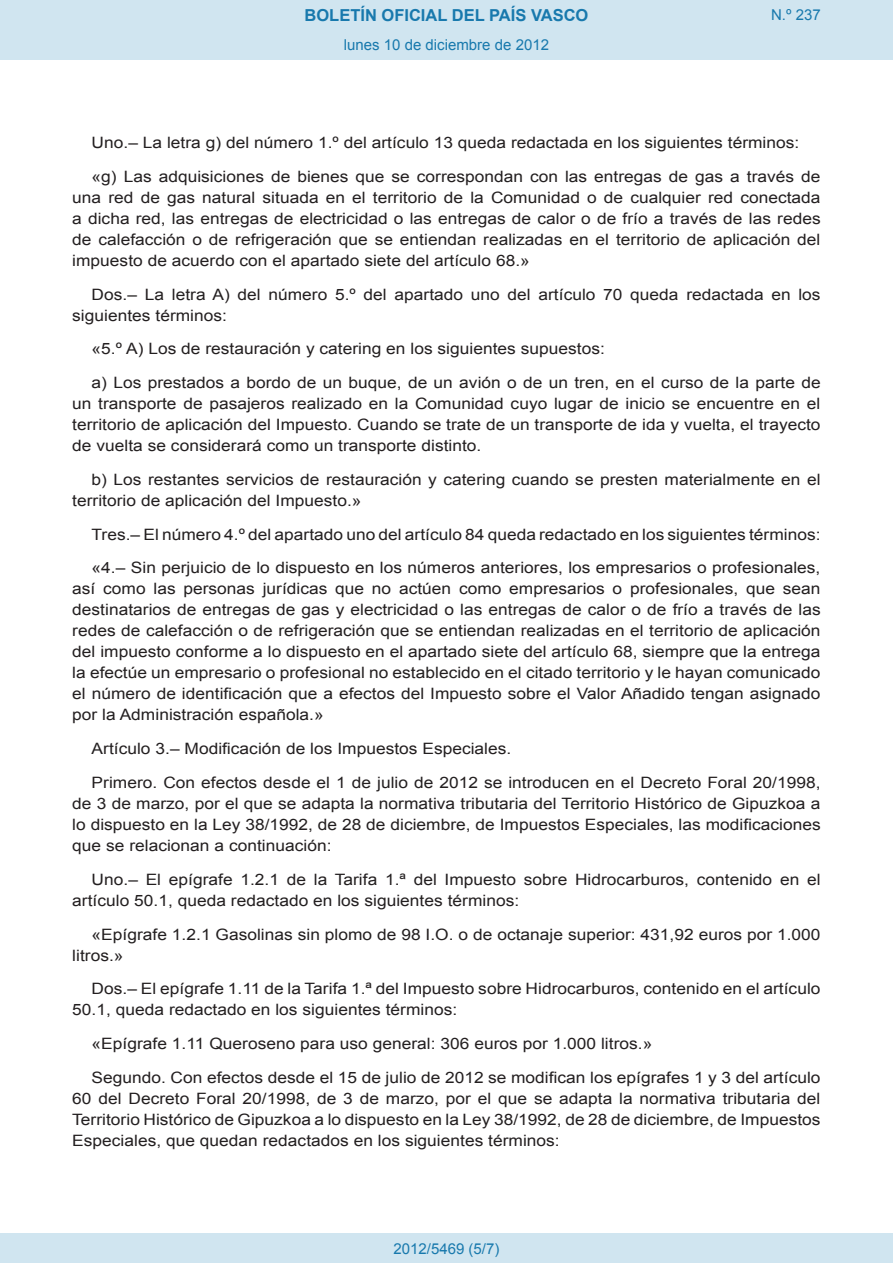
<style>
.page{position:relative;width:893px;height:1263px;background:#fff}
.page>*{position:absolute;margin:0;border:0;box-sizing:border-box;transform-origin:0 0}
.t1{font:700 16.5px "Arial";color:#1879ad}
.BOPVDetalle{font:15.6px/21px "Arial";color:#231f20;text-align:justify;scale:1.11 1}
.Paginacion_Centro{font:15px "Arial";color:#1879ad}
</style>
<div class="page">
<div style="left:0;top:0;width:893px;height:60px;background:#d0e5f0"></div>
<div style="left:0;top:1233px;width:893px;height:30px;background:#d0e5f0"></div>
<p class="t1" style="left:305px;top:4px;width:285px">BOLETÍN OFICIAL DEL PAÍS VASCO</p>
<p class="Paginacion_Centro" style="left:344px;top:35px;width:207px">lunes 10 de diciembre de 2012</p>
<p class="Paginacion_Centro" style="left:771px;top:5px;width:51px">N.º 237</p>
<p class="BOPVDetalle" style="left:92px;top:132px;width:639px">Uno.– La letra g) del número 1.º del artículo 13 queda redactada en los siguientes términos:</p>
<p class="BOPVDetalle" style="left:72px;top:166px;width:676px;text-indent:19px">«g) Las adquisiciones de bienes que se correspondan con las entregas de gas a través de una red de gas natural situada en el territorio de la Comunidad o de cualquier red conectada a dicha red, las entregas de electricidad o las entregas de calor o de frío a través de las redes de calefacción o de refrigeración que se entiendan realizadas en el territorio de aplicación del impuesto de acuerdo con el apartado siete del artículo 68.»</p>
<p class="BOPVDetalle" style="left:72px;top:284px;width:676px;text-indent:19px">Dos.– La letra A) del número 5.º del apartado uno del artículo 70 queda redactada en los siguientes términos:</p>
<p class="BOPVDetalle" style="left:92px;top:339px;width:464px">«5.º A) Los de restauración y catering en los siguientes supuestos:</p>
<p class="BOPVDetalle" style="left:72px;top:372px;width:676px;text-indent:19px">a) Los prestados a bordo de un buque, de un avión o de un tren, en el curso de la parte de un transporte de pasajeros realizado en la Comunidad cuyo lugar de inicio se encuentre en el territorio de aplicación del Impuesto. Cuando se trate de un transporte de ida y vuelta, el trayecto de vuelta se considerará como un transporte distinto.</p>
<p class="BOPVDetalle" style="left:72px;top:469px;width:676px;text-indent:19px">b) Los restantes servicios de restauración y catering cuando se presten materialmente en el territorio de aplicación del Impuesto.»</p>
<p class="BOPVDetalle" style="left:92px;top:524px;width:658px">Tres.– El número 4.º del apartado uno del artículo 84 queda redactado en los siguientes términos:</p>
<p class="BOPVDetalle" style="left:72px;top:558px;width:676px;text-indent:19px">«4.– Sin perjuicio de lo dispuesto en los números anteriores, los empresarios o profesionales, así como las personas jurídicas que no actúen como empresarios o profesionales, que sean destinatarios de entregas de gas y electricidad o las entregas de calor o de frío a través de las redes de calefacción o de refrigeración que se entiendan realizadas en el territorio de aplicación del impuesto conforme a lo dispuesto en el apartado siete del artículo 68, siempre que la entrega la efectúe un empresario o profesional no establecido en el citado territorio y le hayan comunicado el número de identificación que a efectos del Impuesto sobre el Valor Añadido tengan asignado por la Administración española.»</p>
<p class="BOPVDetalle" style="left:92px;top:738px;width:380px">Artículo 3.– Modificación de los Impuestos Especiales.</p>
<p class="BOPVDetalle" style="left:72px;top:772px;width:676px;text-indent:19px">Primero. Con efectos desde el 1 de julio de 2012 se introducen en el Decreto Foral 20/1998, de 3 de marzo, por el que se adapta la normativa tributaria del Territorio Histórico de Gipuzkoa a lo dispuesto en la Ley 38/1992, de 28 de diciembre, de Impuestos Especiales, las modificaciones que se relacionan a continuación:</p>
<p class="BOPVDetalle" style="left:72px;top:869px;width:676px;text-indent:19px">Uno.– El epígrafe 1.2.1 de la Tarifa 1.ª del Impuesto sobre Hidrocarburos, contenido en el artículo 50.1, queda redactado en los siguientes términos:</p>
<p class="BOPVDetalle" style="left:72px;top:924px;width:676px;text-indent:19px">«Epígrafe 1.2.1 Gasolinas sin plomo de 98 I.O. o de octanaje superior: 431,92 euros por 1.000 litros.»</p>
<p class="BOPVDetalle" style="left:72px;top:978px;width:676px;text-indent:19px">Dos.– El epígrafe 1.11 de la Tarifa 1.ª del Impuesto sobre Hidrocarburos, contenido en el artículo<br>50.1, queda redactado en los siguientes términos:</p>
<p class="BOPVDetalle" style="left:92px;top:1033px;width:507px">«Epígrafe 1.11 Queroseno para uso general: 306 euros por 1.000 litros.»</p>
<p class="BOPVDetalle" style="left:72px;top:1067px;width:676px;text-indent:19px">Segundo. Con efectos desde el 15 de julio de 2012 se modifican los epígrafes 1 y 3 del artículo 60 del Decreto Foral 20/1998, de 3 de marzo, por el que se adapta la normativa tributaria del Territorio Histórico de Gipuzkoa a lo dispuesto en la Ley 38/1992, de 28 de diciembre, de Impuestos Especiales, que quedan redactados en los siguientes términos:</p>
<p class="Paginacion_Centro" style="left:393px;top:1238px;width:107px">2012/5469 (5/7)</p>
</div>
